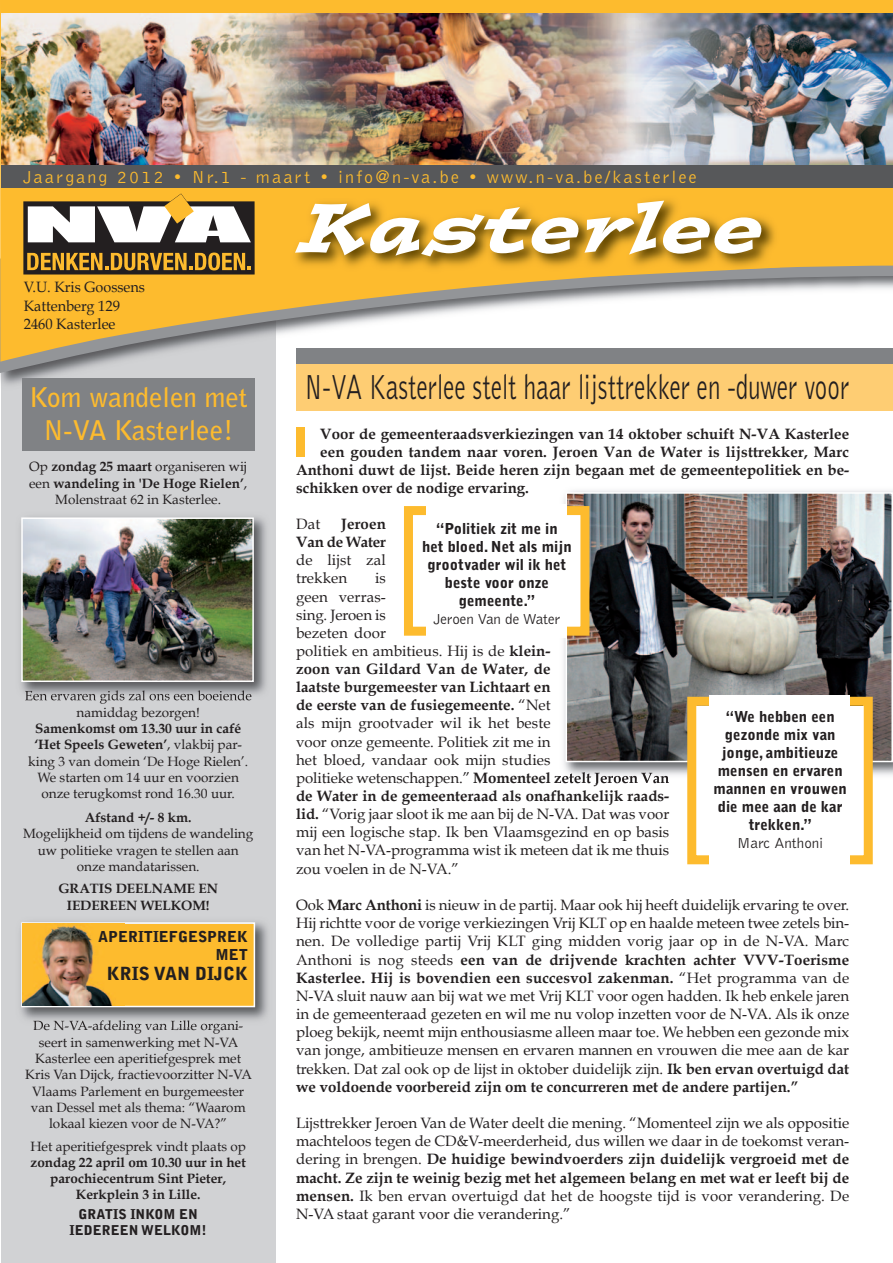
<style>
.page{position:relative;width:893px;height:1263px;background:#fff}
.page>*{position:absolute;margin:0;border:0;box-sizing:border-box;transform-origin:0 0}
.t1{font:300 36px "Bell Gothic Std";color:#231f20;scale:.69 1}
.t2{font:700 27px/32.4px "Bell Gothic Std";color:#fdbb2e;text-align:center}
.t3{font:300 18px "Bell Gothic Std";letter-spacing:.125em;color:#fdbb2e}
.t4{font:900 18px "Bell Gothic Std";color:#231f20}
.t5{font:15px/18.1px "Book Antiqua";color:#231f20}
.t6{font:700 15px/18.1px "Book Antiqua";color:#231f20;text-align:right}
.t7{font:900 15px/18px "Bell Gothic Std";color:#231f20;text-align:center}
.t8{font:15px/18.1px "Book Antiqua";color:#231f20;scale:.96 1}
.t9{font:300 15px "Bell Gothic Std";color:#231f20}
.t10{font:13.5px/16.4px "Book Antiqua";color:#231f20;text-align:center}
.t11{font:700 13.5px/16.2px "Book Antiqua";color:#231f20;text-align:center}
.t12{font:900 13.5px/16.2px "Bell Gothic Std";color:#231f20;text-align:center}
.s1{font-weight:700}
</style>
<div class="page">
<div style="left:1px;top:291px;width:275px;height:972px;background:#d1d2d4"></div>
<img style="left:1px;top:373px;width:60px;height:19px">
<svg style="left:0;top:362px;width:111px;height:11px"></svg>
<svg style="left:0;top:0;width:893px;height:362px;fill:#fdbb2e"></svg>
<div style="left:23px;top:378px;width:232px;height:73px;background:#808285"></div>
<svg style="left:23px;top:194px;width:232px;height:80px"></svg>
<img style="left:289px;top:194px;width:492px;height:82px">
<svg style="left:295px;top:201px;width:468px;height:55px"></svg>
<img style="left:1px;top:13px;width:892px;height:152px">
<div style="left:1px;top:165px;width:892px;height:23px;background:#57585a"></div>
<div style="left:296px;top:354px;width:597px;height:56px;background:#fecd73"></div>
<div style="left:296px;top:348px;width:597px;height:16px;background:#808285"></div>
<div style="left:297px;top:428px;width:8px;height:29px;background:#fdbb2e"></div>
<img style="left:20px;top:516px;width:247px;height:185px">
<img style="left:25px;top:691px;width:35px;height:9px">
<img style="left:24px;top:520px;width:227px;height:159px">
<div style="left:21px;top:517px;width:233px;height:165px;border:2px solid #fff"></div>
<img style="left:20px;top:921px;width:248px;height:106px">
<img style="left:33px;top:1021px;width:59px;height:6px">
<div style="left:23px;top:924px;width:231px;height:82px;background:#fdbb2e"></div>
<div style="left:21px;top:922px;width:234px;height:85px;border:2px solid #fff"></div>
<img style="left:23px;top:924px;width:102px;height:82px">
<img style="left:559px;top:490px;width:334px;height:292px">
<img style="left:569px;top:495px;width:321px;height:264px">
<div style="left:566px;top:492px;width:327px;height:270px;border:2px solid #fff"></div>
<div style="left:413px;top:515px;width:167px;height:112px;background:#fff"></div>
<div style="left:404px;top:506px;width:185px;height:130px;border:9px solid #fdbb2e"></div>
<div style="left:426px;top:504px;width:141px;height:133px;background:#fff"></div>
<div style="left:696px;top:706px;width:168px;height:149px;background:#fff"></div>
<div style="left:687px;top:697px;width:186px;height:167px;border:9px solid #fdbb2e"></div>
<div style="left:709px;top:694px;width:141px;height:173px;background:#fff"></div>
<p class="t3" style="left:23px;top:170px;width:675px">Jaargang 2012 • Nr.1 - maart • info@n-va.be • www.n-va.be/kasterlee</p>
<p class="t8" style="left:24px;top:278px;width:128px">V.U. Kris Goossens<br>Kattenberg 129<br>2460 Kasterlee</p>
<h2 class="t2" style="left:30px;top:382px;width:220px">Kom wandelen met<br>N-VA Kasterlee!</h2>
<p class="t10" style="left:29px;top:459px;width:220px">Op <span class="s1">zondag 25 maart</span> organiseren wij een <span class="s1">wandeling in 'De Hoge Rielen’</span>,<br>Molenstraat 62 in Kasterlee.</p>
<p class="t10" style="left:77px;top:704px;width:125px">namiddag bezorgen!</p>
<p class="t10" style="left:28px;top:720px;width:221px"><span class="s1">Samenkomst om 13.30 uur in café ‘Het Speels Geweten’</span>, vlakbij par&shy;king 3 van domein ‘De Hoge Rielen’.<br>We starten om 14 uur en voorzien onze terugkomst rond 16.30 uur.</p>
<p class="t11" style="left:85px;top:810px;width:108px">Afstand +/- 8 km.</p>
<p class="t10" style="left:23px;top:826px;width:232px">Mogelijkheid om tijdens de wandeling uw politieke vragen te stellen aan onze mandatarissen.</p>
<p class="t11" style="left:58px;top:881px;width:161px">GRATIS DEELNAME EN<br>IEDEREEN WELKOM!</p>
<p class="t7" style="left:98px;top:929px;width:152px;text-align:right">APERITIEFGESPREK<br>MET</p>
<p class="t4" style="left:107px;top:967px;width:143px">KRIS VAN DIJCK</p>
<p class="t10" style="left:25px;top:1018px;width:228px">De N-VA-afdeling van Lille organi&shy;seert in samenwerking met N-VA Kasterlee een aperitiefgesprek met Kris Van Dijck, fractievoorzitter N-VA Vlaams Parlement en burgemeester van Dessel met als thema: “Waarom lokaal kiezen voor de N-VA?”</p>
<p class="t10" style="left:30px;top:1138px;width:217px">Het aperitiefgesprek vindt plaats op</p>
<p class="t11" style="left:31px;top:1154px;width:217px">zondag 22 april om 10.30 uur in het parochiecentrum Sint Pieter,<br>Kerkplein 3 in Lille.</p>
<p class="t12" style="left:70px;top:1207px;width:139px">GRATIS INKOM EN<br>IEDEREEN WELKOM!</p>
<h1 class="t1" style="left:304px;top:374px;width:792px">N-VA Kasterlee stelt haar lijsttrekker en -duwer voor</h1>
<p class="t6" style="left:320px;top:425px;width:530px">Voor de gemeenteraadsverkiezingen van 14 oktober schuift N-VA Kasterlee</p>
<p class="t6" style="left:320px;top:443px;width:530px">een gouden tandem naar voren. Jeroen Van de Water is lijsttrekker, Marc</p>
<p class="t6" style="left:296px;top:461px;width:555px">Anthoni duwt de lijst. Beide heren zijn begaan met de gemeentepolitiek en be-</p>
<p class="t6" style="left:296px;top:479px;width:234px">schikken over de nodige ervaring.</p>
<p class="t5" style="left:296px;top:515px;width:26px">Dat</p>
<p class="t6" style="left:296px;top:515px;width:91px">Jeroen<br>Van de Water</p>
<p class="t5" style="left:296px;top:551px;width:91px">de lijst zal trekken</p>
<p class="t7" style="left:422px;top:520px;width:151px">“Politiek zit me in<br>het bloed. Net als mijn grootvader wil ik het beste voor onze gemeente.”</p>
<p class="t9" style="left:433px;top:613px;width:129px">Jeroen Van de Water</p>
<p class="t5" style="left:296px;top:569px;width:375px;text-indent:79px">is<br>geen verras-<br>sing. Jeroen is<br>bezeten door<br>politiek en ambitieus. Hij is de <span class="s1">klein-<br>zoon van Gildard Van de Water, de<br>laatste burgemeester van Lichtaart en<br>de eerste van de fusiegemeente.</span> “Net<br>als mijn grootvader wil ik het beste<br>voor onze gemeente. Politiek zit me in<br>het bloed, vandaar ook mijn studies<br>politieke wetenschappen.” <span class="s1">Momenteel zetelt Jeroen Van de Water in de gemeenteraad als onafhankelijk raads&shy;lid.</span> “Vorig jaar sloot ik me aan bij de N-VA. Dat was voor mij een logische stap. Ik ben Vlaamsgezind en op basis van het N-VA-programma wist ik meteen dat ik me thuis zou voelen in de N-VA.”</p>
<p class="t5" style="left:296px;top:896px;width:555px;text-align:justify">Ook <span class="s1">Marc Anthoni</span> is nieuw in de partij. Maar ook hij heeft duidelijk ervaring te over.<br>Hij richtte voor de vorige verkiezingen Vrij KLT op en haalde meteen twee zetels bin&shy;nen. De volledige partij Vrij KLT ging midden vorig jaar op in de N-VA. Marc Anthoni is nog steeds <span class="s1">een van de drijvende krachten achter VVV-Toerisme Kasterlee. Hij is bovendien een succesvol zakenman.</span> “Het programma van de N-VA sluit nauw aan bij wat we met Vrij KLT voor ogen hadden. Ik heb enkele jaren in de gemeenteraad gezeten en wil me nu volop inzetten voor de N-VA. Als ik onze ploeg bekijk, neemt mijn enthousiasme alleen maar toe. We hebben een gezonde mix van jonge, ambitieuze mensen en ervaren mannen en vrouwen die mee aan de kar trekken. Dat zal ook op de lijst in oktober duidelijk zijn. <span class="s1">Ik ben ervan overtuigd dat we voldoende voorbereid zijn om te concurreren met de andere partijen.”</span></p>
<p class="t5" style="left:296px;top:1114px;width:555px;text-align:justify">Lijsttrekker Jeroen Van de Water deelt die mening. “Momenteel zijn we als oppositie machteloos tegen de CD&amp;V-meerderheid, dus willen we daar in de toekomst veran&shy;dering in brengen. <span class="s1">De huidige bewindvoerders zijn duidelijk vergroeid met de macht. Ze zijn te weinig bezig met het algemeen belang en met wat er leeft bij de mensen.</span> Ik ben ervan overtuigd dat het de hoogste tijd is voor verandering. De N-VA staat garant voor die verandering.”</p>
<p class="t7" style="left:714px;top:708px;width:135px">“We hebben een gezonde mix van jonge, ambitieuze mensen en ervaren mannen en vrouwen die mee aan de kar trekken.”</p>
<p class="t9" style="left:737px;top:837px;width:87px">Marc Anthoni</p>
</div>
